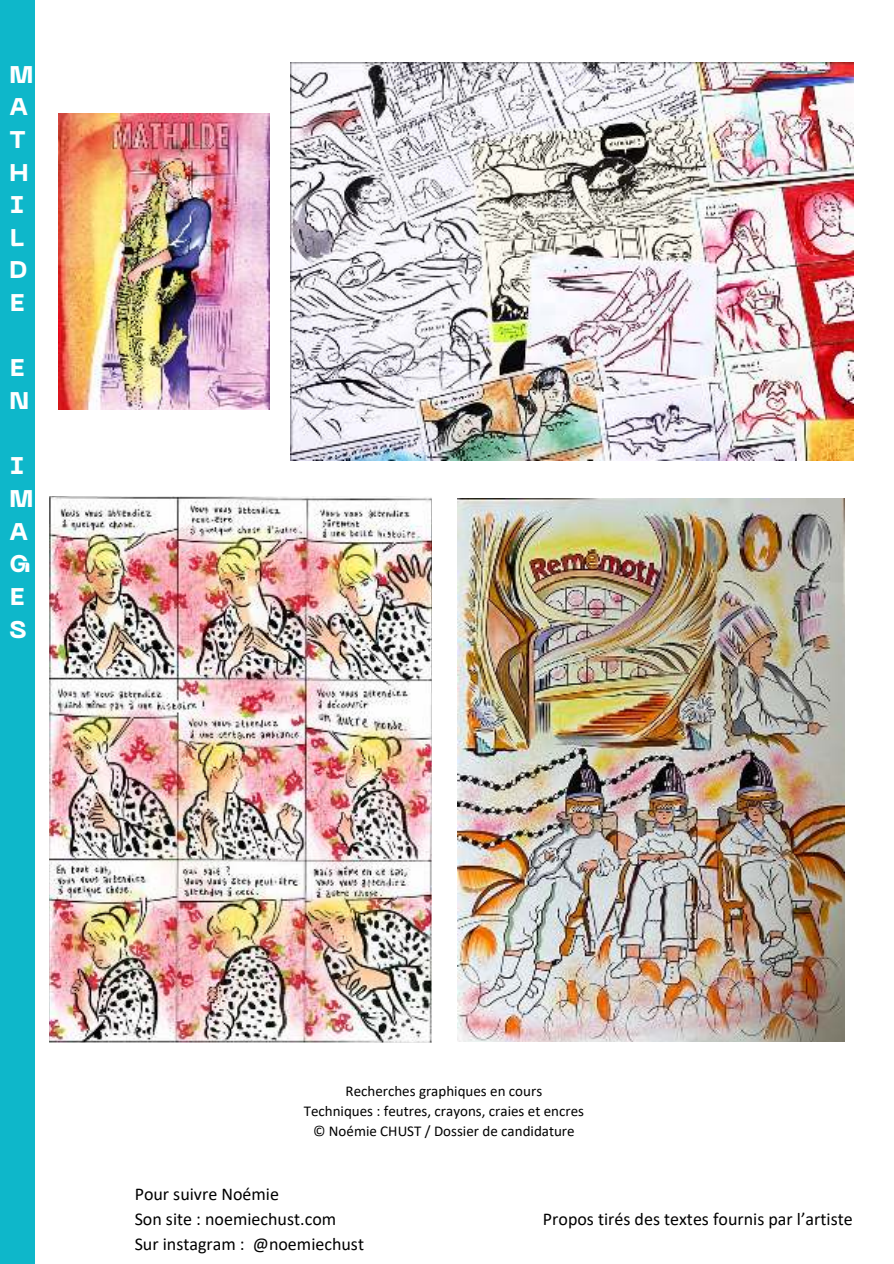
<style>
.page{position:relative;width:894px;height:1264px;background:#fff}
.page>*{position:absolute;margin:0;border:0;box-sizing:border-box;transform-origin:0 0}
.t1{font:800 24px/32.7px "PP Neue Machina";color:#fff}
.t2{font:18px/24.8px "Calibri";color:#000}
.t3{font:15px/20.2px "Calibri";color:#000;text-align:center}
</style>
<div class="page">
<img style="left:59px;top:114px;width:210px;height:296px">
<img style="left:49px;top:496px;width:383px;height:546px">
<img style="left:290px;top:63px;width:562px;height:398px">
<div style="left:0;top:0;width:35px;height:1263px;background:#0eb7ca"></div>
<img style="left:457px;top:499px;width:387px;height:542px">
<h1 class="t1" style="left:9px;top:59px;width:25px">M<br>A<br>T<br>H<br>I<br>L<br>D<br>E</h1>
<h1 class="t1" style="left:9px;top:352px;width:21px">E<br>N</h1>
<h1 class="t1" style="left:9px;top:450px;width:25px">I<br>M<br>A<br>G<br>E<br>S</h1>
<p class="t3" style="left:303px;top:1080px;width:282px">Recherches graphiques en cours<br>Techniques : feutres, crayons, craies et encres © Noémie CHUST / Dossier de candidature</p>
<p class="t2" style="left:135px;top:1181px;width:231px">Pour suivre Noémie<br>Son site : noemiechust.com<br>Sur instagram : @noemiechust</p>
<p class="t2" style="left:542px;top:1206px;width:311px">Propos tirés des textes fournis par l’artiste</p>
</div>
